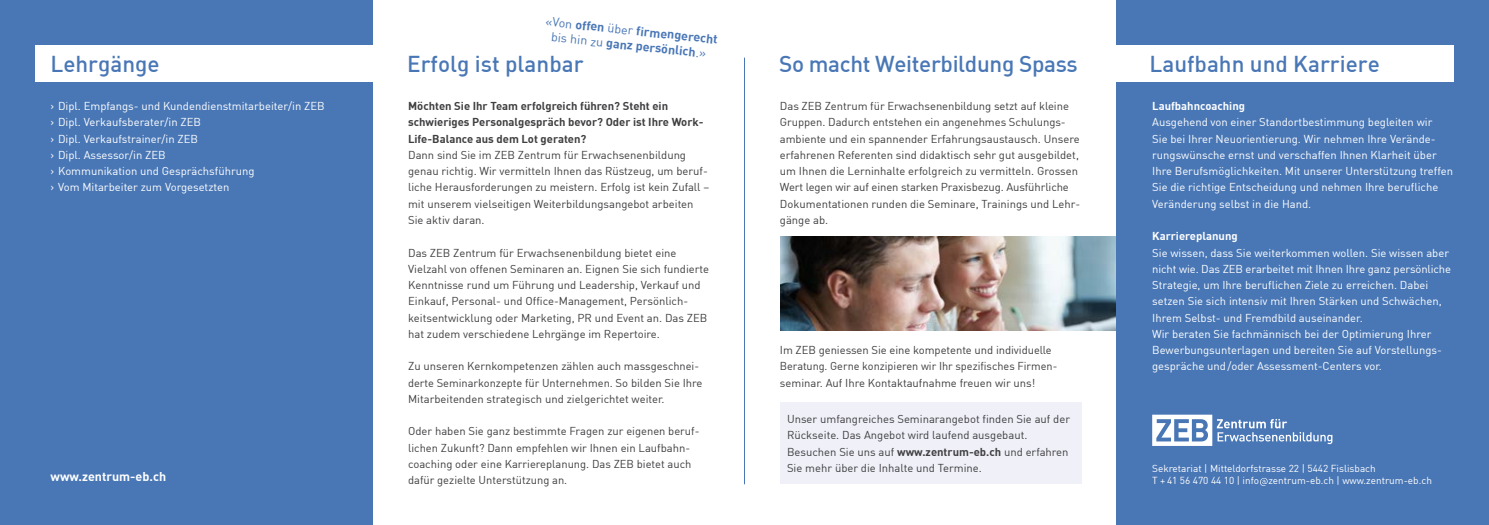
<style>
.page{position:relative;width:1489px;height:525px;background:#fff}
.page>*{position:absolute;margin:0;border:0;box-sizing:border-box;transform-origin:0 0}
.t1{font:500 22.5px "DIN";color:#4977b6}
.t2{font:700 12.5px/15px "DIN";color:#4977b6;text-align:center}
.t3{font:700 12.5px "DIN";color:#fff}
.t4{font:11.25px/16.2px "DIN";color:#3e3d40}
.t5{font:11.25px/16.2px "DIN";color:#fff}
.t6{font:700 11.25px/16.2px "DIN";color:#3e3d40}
.t7{font:700 11.25px "DIN";color:#fff}
.t8{font:10px/12.5px "DIN";color:#fff}
.s1{font-weight:400}
.s2{font-weight:700}
</style>
<div class="page">
<img style="left:780px;top:236px;width:336px;height:94px">
<div style="left:0;top:0;width:372px;height:524px;background:#4977b6"></div>
<div style="left:35px;top:45px;width:349px;height:36px;background:#fff"></div>
<div style="left:1116px;top:0;width:372px;height:524px;background:#4977b6"></div>
<div style="left:1109px;top:45px;width:344px;height:36px;background:#fff"></div>
<svg style="left:1152px;top:414px;width:180px;height:31px"></svg>
<svg style="left:1260px;top:478px;width:7px;height:7px"></svg>
<div style="left:780px;top:402px;width:301px;height:82px;background:#eff0f8"></div>
<hr style="left:744px;top:58px;width:1px;height:426px;background:#4977b6">
<h1 class="t1" style="left:50px;top:49px;width:111px">Lehrgänge</h1>
<p class="t5" style="left:50px;top:98px;width:276px">› Dipl. Empfangs- und Kundendienstmitarbeiter/in ZEB › Dipl. Verkaufsberater/in ZEB<br>› Dipl. Verkaufstrainer/in ZEB<br>› Dipl. Assessor/in ZEB<br>› Kommunikation und Gesprächsführung<br>› Vom Mitarbeiter zum Vorgesetzten</p>
<p class="t3" style="left:50px;top:467px;width:117px">www.zentrum-eb.ch</p>
<p class="t2" style="left:546px;top:13px;width:174px;rotate:6deg"><span class="s1">«Von</span> offen <span class="s1">über</span> firmengerecht <span class="s1">bis hin zu</span> ganz persönlich<span class="s1">.»</span></p>
<h1 class="t1" style="left:407px;top:49px;width:178px">Erfolg ist planbar</h1>
<h1 class="t1" style="left:779px;top:49px;width:300px">So macht Weiterbildung Spass</h1>
<p class="t6" style="left:408px;top:97px;width:297px">Möchten Sie Ihr Team erfolgreich führen? Steht ein schwieriges Personalgespräch bevor? Oder ist Ihre Work-<br>Life-Balance aus dem Lot geraten?</p>
<p class="t4" style="left:408px;top:146px;width:303px">Dann sind Sie im ZEB Zentrum für Erwachsenenbildung genau richtig. Wir vermitteln Ihnen das Rüstzeug, um beruf&shy;liche Herausforderungen zu meistern. Erfolg ist kein Zufall – mit unserem vielseitigen Weiterbildungsangebot arbeiten Sie aktiv daran.</p>
<p class="t4" style="left:408px;top:244px;width:302px">Das ZEB Zentrum für Erwachsenenbildung bietet eine Vielzahl von offenen Seminaren an. Eignen Sie sich fundierte Kenntnisse rund um Führung und Leadership, Verkauf und Einkauf, Personal- und Office-Management, Persönlich&shy;keitsentwicklung oder Marketing, PR und Event an. Das ZEB hat zudem verschiedene Lehrgänge im Repertoire.</p>
<p class="t4" style="left:408px;top:358px;width:296px">Zu unseren Kernkompetenzen zählen auch massgeschnei&shy;derte Seminarkonzepte für Unternehmen. So bilden Sie Ihre<br>Mitarbeitenden strategisch und zielgerichtet weiter.</p>
<p class="t4" style="left:408px;top:423px;width:293px">Oder haben Sie ganz bestimmte Fragen zur eigenen beruf&shy;lichen Zukunft? Dann empfehlen wir Ihnen ein Laufbahn&shy;coaching oder eine Karriereplanung. Das ZEB bietet auch dafür gezielte Unterstützung an.</p>
<p class="t4" style="left:780px;top:98px;width:301px">Das ZEB Zentrum für Erwachsenenbildung setzt auf kleine Gruppen. Dadurch entstehen ein angenehmes Schulungs&shy;ambiente und ein spannender Erfahrungsaustausch. Unsere erfahrenen Referenten sind didaktisch sehr gut ausgebildet, um Ihnen die Lerninhalte erfolgreich zu vermitteln. Grossen Wert legen wir auf einen starken Praxisbezug. Ausführliche Dokumentationen runden die Seminare, Trainings und Lehr&shy;gänge ab.</p>
<p class="t4" style="left:780px;top:341px;width:277px">Im ZEB geniessen Sie eine kompetente und individuelle<br>Beratung. Gerne konzipieren wir Ihr spezifisches Firmen&shy;seminar. Auf Ihre Kontaktaufnahme freuen wir uns!</p>
<p class="t4" style="left:787px;top:410px;width:284px">Unser umfangreiches Seminarangebot finden Sie auf der Rückseite. Das Angebot wird laufend ausgebaut.<br>Besuchen Sie uns auf <span class="s2">www.zentrum-eb.ch</span> und erfahren Sie mehr über die Inhalte und Termine.</p>
<h1 class="t1" style="left:1149px;top:49px;width:232px">Laufbahn und Karriere</h1>
<p class="t7" style="left:1152px;top:99px;width:94px">Laufbahncoaching</p>
<p class="t5" style="left:1152px;top:114px;width:302px">Ausgehend von einer Standortbestimmung begleiten wir<br>Sie bei Ihrer Neuorientierung. Wir nehmen Ihre Verände&shy;rungswünsche ernst und verschaffen Ihnen Klarheit über Ihre Berufsmöglichkeiten. Mit unserer Unterstützung treffen Sie die richtige Entscheidung und nehmen Ihre berufliche Veränderung selbst in die Hand.</p>
<p class="t7" style="left:1152px;top:229px;width:87px">Karriereplanung</p>
<p class="t5" style="left:1152px;top:244px;width:300px">Sie wissen, dass Sie weiterkommen wollen. Sie wissen aber nicht wie. Das ZEB erarbeitet mit Ihnen Ihre ganz persönliche Strategie, um Ihre beruflichen Ziele zu erreichen. Dabei setzen Sie sich intensiv mit Ihren Stärken und Schwächen, Ihrem Selbst- und Fremdbild auseinander.<br>Wir beraten Sie fachmännisch bei der Optimierung Ihrer Bewerbungsunterlagen und bereiten Sie auf Vorstellungs&shy;gespräche und/oder Assessment-Centers vor.</p>
<p class="t8" style="left:1152px;top:461px;width:281px">Sekretariat | Mitteldorfstrasse 22 | 5442 Fislisbach<br>T + 41 56 470 44 10 | info zentrum-eb.ch | www.zentrum-eb.ch</p>
</div>
